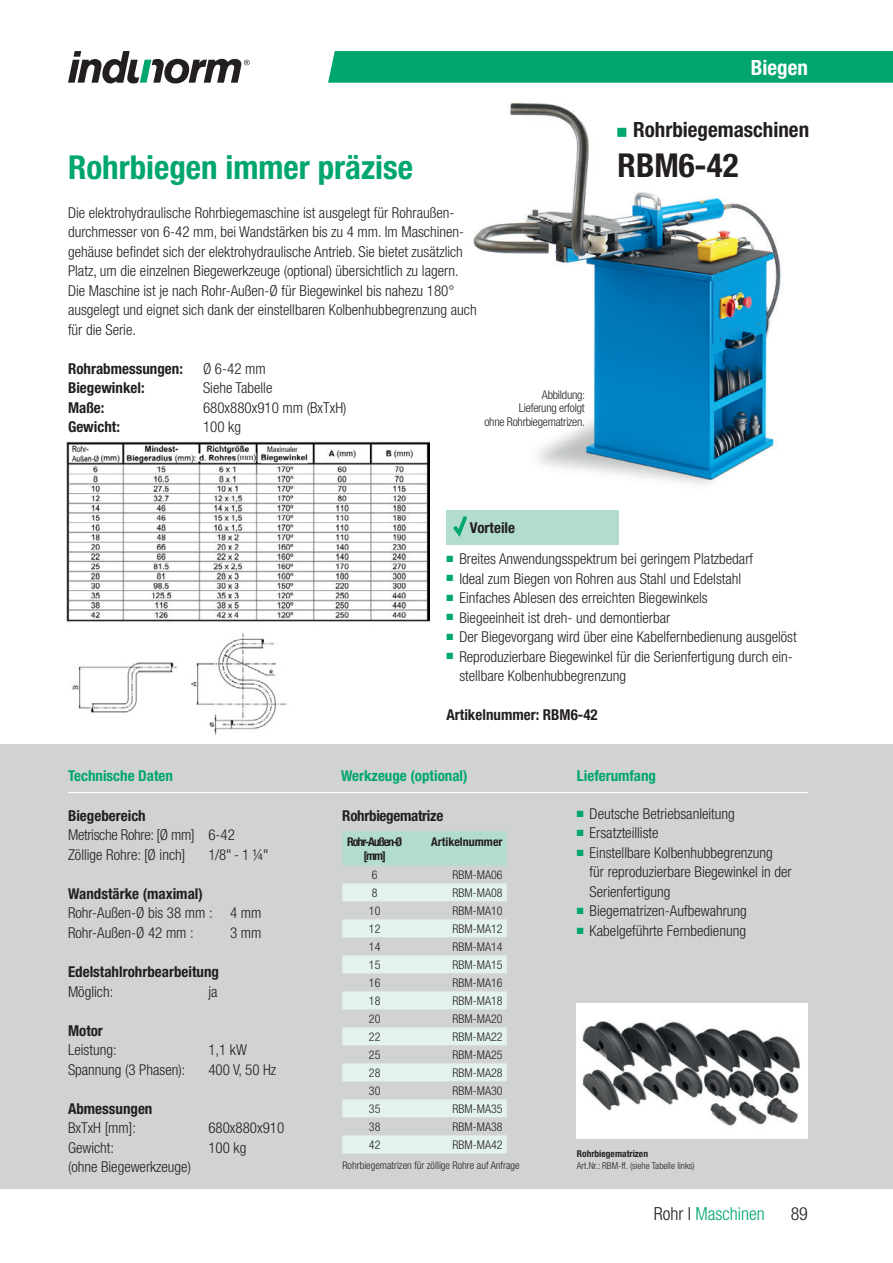
<style>
.page{position:relative;width:893px;height:1263px;background:#fff}
.page>*{position:absolute;margin:0;border:0;box-sizing:border-box;transform-origin:0 0}
.t1{font:700 condensed 33px "Helvetica Neue";color:#00a66e}
.t2{font:700 condensed 33px "Helvetica Neue";color:#231f20}
.t3{font:700 condensed 21px "Helvetica Neue";color:#231f20}
.t4{font:700 condensed 21px "Helvetica Neue";color:#fff}
.t5{font:300 condensed 18px "Helvetica Neue";color:#00a66e}
.t6{font:300 condensed 18px "Helvetica Neue";color:#231f20}
.t7{font:300 condensed 15px/19.5px "Helvetica Neue";color:#231f20}
.t8{font:700 condensed 15px "Helvetica Neue";color:#231f20}
.t9{font:700 condensed 15px "Helvetica Neue";color:#00a66e}
.t10{font:700 condensed 15px "Helvetica Neue";letter-spacing:-.02em;color:#231f20}
.t11{font:300 condensed 12px "Helvetica Neue";color:#231f20}
.t12{font:300 condensed 12px/13.5px "Helvetica Neue";letter-spacing:-.02em;color:#231f20;text-align:right}
.t13{font:700 condensed 12px/14.4px "Helvetica Neue";letter-spacing:-.09em;color:#231f20;text-align:center}
.t14{font:700 condensed 12px "Helvetica Neue";color:#231f20}
.t15{font:300 condensed 10.5px "Helvetica Neue";color:#231f20}
.t16{font:300 condensed 9.45px "Helvetica Neue";color:#231f20}
.t17{font:700 condensed 9.45px "Helvetica Neue";color:#231f20}
.s1{color:#00a66e}
.s2{color:#231f20}
</style>
<div class="page">
<div style="left:0;top:744px;width:893px;height:444px;background:#d1d2d4"></div>
<div style="left:328px;top:51px;width:565px;height:32px;background:#00a66e"></div>
<svg style="left:68px;top:51px;width:182px;height:33px"></svg>
<img style="left:473px;top:102px;width:308px;height:383px">
<hr style="left:68px;top:792px;width:740px;height:1px;background:#fff">
<div style="left:342px;top:831px;width:165px;height:34px;background:#b2ddcc"></div>
<svg style="left:342px;top:883px;width:165px;height:270px"></svg>
<div style="left:577px;top:1003px;width:231px;height:136px;background:#fff"></div>
<img style="left:582px;top:1021px;width:218px;height:105px">
<div style="left:447px;top:510px;width:172px;height:34px;background:#b2ddcc"></div>
<svg style="left:453px;top:516px;width:15px;height:21px"></svg>
<img style="left:66px;top:441px;width:363px;height:181px">
<img style="left:72px;top:633px;width:215px;height:102px">
<svg style="left:618px;top:128px;width:9px;height:9px"></svg>
<h2 class="t4" style="left:751px;top:54px;width:59px">Biegen</h2>
<h2 class="t3" style="left:633px;top:117px;width:178px">Rohrbiegemaschinen</h2>
<h1 class="t1" style="left:68px;top:147px;width:346px">Rohrbiegen immer präzise</h1>
<h1 class="t2" style="left:618px;top:145px;width:122px">RBM6-42</h1>
<p class="t7" style="left:68px;top:203px;width:410px">Die elektrohydraulische Rohrbiegemaschine ist ausgelegt für Rohraußen&shy;durchmesser von 6-42 mm, bei Wandstärken bis zu 4 mm. Im Maschinen&shy;gehäuse befindet sich der elektrohydraulische Antrieb. Sie bietet zusätzlich Platz, um die einzelnen Biegewerkzeuge (optional) übersichtlich zu lagern.<br>Die Maschine ist je nach Rohr-Außen-Ø für Biegewinkel bis nahezu 180° ausgelegt und eignet sich dank der einstellbaren Kolbenhubbegrenzung auch für die Serie.</p>
<p class="t8" style="left:68px;top:359px;width:116px">Rohrabmessungen:</p>
<p class="t7" style="left:203px;top:359px;width:64px">Ø 6-42 mm</p>
<p class="t8" style="left:68px;top:379px;width:78px">Biegewinkel:</p>
<p class="t7" style="left:203px;top:378px;width:71px">Siehe Tabelle</p>
<p class="t8" style="left:68px;top:398px;width:38px">Maße:</p>
<p class="t7" style="left:203px;top:398px;width:145px">680x880x910 mm (BxTxH)</p>
<p class="t8" style="left:68px;top:418px;width:53px">Gewicht:</p>
<p class="t7" style="left:203px;top:417px;width:39px">100 kg</p>
<p class="t12" style="left:484px;top:388px;width:102px">Abbildung:<br>Lieferung erfolgt<br>ohne Rohrbiegematrizen.</p>
<p class="t8" style="left:470px;top:518px;width:47px">Vorteile</p>
<p class="t7" style="left:447px;top:549px;width:308px"><span class="s1">■</span> Breites Anwendungsspektrum bei geringem Platzbedarf</p>
<p class="t7" style="left:447px;top:568px;width:296px"><span class="s1">■</span> Ideal zum Biegen von Rohren aus Stahl und Edelstahl</p>
<p class="t7" style="left:447px;top:588px;width:263px"><span class="s1">■</span> Einfaches Ablesen des erreichten Biegewinkels</p>
<p class="t7" style="left:447px;top:607px;width:225px"><span class="s1">■</span> Biegeeinheit ist dreh- und demontierbar</p>
<p class="t7" style="left:447px;top:627px;width:352px"><span class="s1">■</span> Der Biegevorgang wird über eine Kabelfernbedienung ausgelöst</p>
<p class="t7" style="left:459px;top:646px;width:335px;text-indent:-13px"><span class="s1">■</span> Reproduzierbare Biegewinkel für die Serienfertigung durch ein&shy;stellbare Kolbenhubbegrenzung</p>
<p class="t8" style="left:447px;top:706px;width:153px">Artikelnummer: RBM6-42</p>
<p class="t9" style="left:68px;top:767px;width:106px">Technische Daten</p>
<p class="t9" style="left:341px;top:767px;width:128px">Werkzeuge (optional)</p>
<p class="t8" style="left:68px;top:806px;width:79px">Biegebereich</p>
<p class="t7" style="left:68px;top:825px;width:168px">Metrische Rohre: [Ø mm] 6-42<br>Zöllige Rohre: [Ø inch]</p>
<p class="t10" style="left:342px;top:806px;width:102px">Rohrbiegematrize</p>
<p class="t13" style="left:347px;top:834px;width:57px">Rohr-Außen-Ø [mm]</p>
<p class="t14" style="left:431px;top:834px;width:73px">Artikelnummer</p>
<p class="t11" style="left:372px;top:868px;width:7px">6</p>
<p class="t11" style="left:453px;top:868px;width:51px">RBM-MA06</p>
<p class="t11" style="left:372px;top:886px;width:7px">8</p>
<p class="t11" style="left:453px;top:886px;width:51px">RBM-MA08</p>
<p class="t11" style="left:369px;top:904px;width:13px">10</p>
<p class="t11" style="left:453px;top:904px;width:51px">RBM-MA10</p>
<p class="t11" style="left:369px;top:922px;width:13px">12</p>
<p class="t11" style="left:453px;top:922px;width:51px">RBM-MA12</p>
<p class="t11" style="left:369px;top:940px;width:13px">14</p>
<p class="t11" style="left:453px;top:940px;width:51px">RBM-MA14</p>
<p class="t11" style="left:369px;top:958px;width:13px">15</p>
<p class="t11" style="left:453px;top:958px;width:51px">RBM-MA15</p>
<p class="t11" style="left:369px;top:976px;width:13px">16</p>
<p class="t11" style="left:453px;top:976px;width:51px">RBM-MA16</p>
<p class="t11" style="left:369px;top:994px;width:13px">18</p>
<p class="t11" style="left:453px;top:994px;width:51px">RBM-MA18</p>
<p class="t11" style="left:369px;top:1012px;width:13px">20</p>
<p class="t11" style="left:453px;top:1012px;width:51px">RBM-MA20</p>
<p class="t11" style="left:369px;top:1030px;width:13px">22</p>
<p class="t11" style="left:453px;top:1030px;width:51px">RBM-MA22</p>
<p class="t11" style="left:369px;top:1048px;width:13px">25</p>
<p class="t11" style="left:453px;top:1048px;width:51px">RBM-MA25</p>
<p class="t11" style="left:369px;top:1066px;width:13px">28</p>
<p class="t11" style="left:453px;top:1066px;width:51px">RBM-MA28</p>
<p class="t11" style="left:369px;top:1084px;width:13px">30</p>
<p class="t11" style="left:453px;top:1084px;width:51px">RBM-MA30</p>
<p class="t11" style="left:369px;top:1102px;width:13px">35</p>
<p class="t11" style="left:453px;top:1102px;width:51px">RBM-MA35</p>
<p class="t11" style="left:369px;top:1120px;width:13px">38</p>
<p class="t11" style="left:453px;top:1120px;width:51px">RBM-MA38</p>
<p class="t11" style="left:369px;top:1138px;width:13px">42</p>
<p class="t11" style="left:453px;top:1138px;width:51px">RBM-MA42</p>
<p class="t15" style="left:342px;top:1159px;width:179px">Rohrbiegematrizen für zöllige Rohre auf Anfrage</p>
<p class="t7" style="left:208px;top:845px;width:61px">1/8" - 1 ¼"</p>
<p class="t8" style="left:68px;top:884px;width:136px">Wandstärke (maximal)</p>
<p class="t7" style="left:68px;top:903px;width:195px">Rohr-Außen-Ø bis 38 mm : 4 mm<br>Rohr-Außen-Ø 42 mm :</p>
<p class="t7" style="left:230px;top:923px;width:33px">3 mm</p>
<p class="t8" style="left:68px;top:962px;width:153px">Edelstahlrohrbearbeitung</p>
<p class="t7" style="left:68px;top:981px;width:47px">Möglich:</p>
<p class="t7" style="left:208px;top:981px;width:11px">ja</p>
<p class="t8" style="left:68px;top:1021px;width:36px">Motor</p>
<p class="t7" style="left:68px;top:1040px;width:50px">Leistung:</p>
<p class="t7" style="left:208px;top:1040px;width:40px">1,1 kW</p>
<p class="t7" style="left:68px;top:1059px;width:119px">Spannung (3 Phasen):</p>
<p class="t7" style="left:208px;top:1059px;width:69px">400 V, 50 Hz</p>
<p class="t8" style="left:68px;top:1099px;width:86px">Abmessungen</p>
<p class="t7" style="left:68px;top:1118px;width:70px">BxTxH [mm]:</p>
<p class="t7" style="left:208px;top:1118px;width:77px">680x880x910</p>
<p class="t7" style="left:68px;top:1137px;width:48px">Gewicht:</p>
<p class="t7" style="left:208px;top:1137px;width:39px">100 kg</p>
<p class="t7" style="left:68px;top:1157px;width:124px">(ohne Biegewerkzeuge)</p>
<p class="t9" style="left:577px;top:767px;width:81px">Lieferumfang</p>
<p class="t7" style="left:577px;top:804px;width:159px"><span class="s1">■</span> Deutsche Betriebsanleitung</p>
<p class="t7" style="left:577px;top:823px;width:83px"><span class="s1">■</span> Ersatzteilliste</p>
<p class="t7" style="left:590px;top:843px;width:204px;text-indent:-13px"><span class="s1">■</span> Einstellbare Kolbenhubbegrenzung<br>für reproduzierbare Biegewinkel in der<br>Serienfertigung</p>
<p class="t7" style="left:577px;top:901px;width:171px"><span class="s1">■</span> Biegematrizen-Aufbewahrung</p>
<p class="t7" style="left:577px;top:921px;width:171px"><span class="s1">■</span> Kabelgeführte Fernbedienung</p>
<p class="t17" style="left:577px;top:1147px;width:73px">Rohrbiegematrizen</p>
<p class="t16" style="left:577px;top:1160px;width:119px">Art.Nr.: RBM-ff. (siehe Tabelle links)</p>
<p class="t5" style="left:654px;top:1203px;width:112px"><span class="s2">Rohr I</span> Maschinen</p>
<p class="t6" style="left:791px;top:1203px;width:19px">89</p>
</div>
